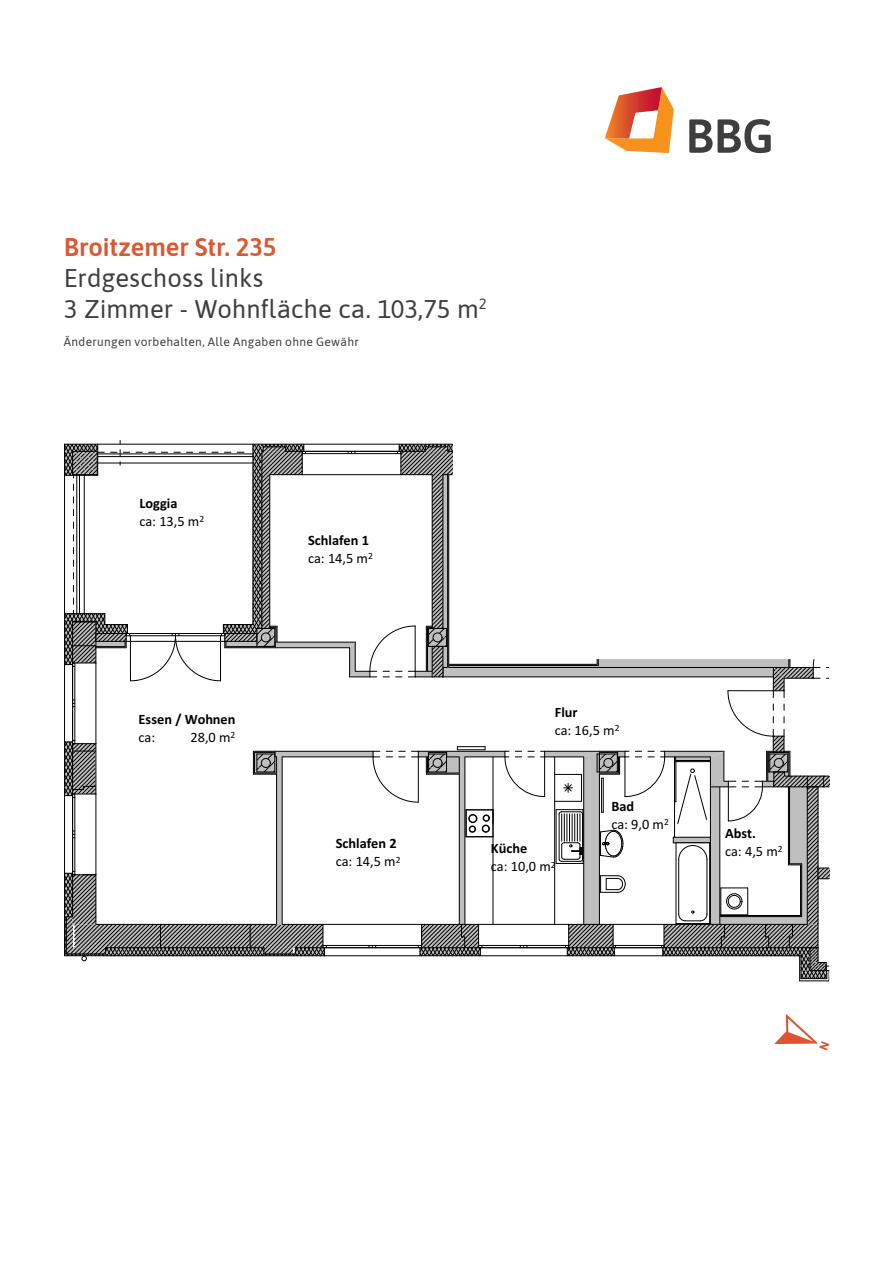
<style>
.page{position:relative;width:893px;height:1263px;background:#fff}
.page>*{position:absolute;margin:0;border:0;box-sizing:border-box;transform-origin:0 0}
.t1{font:25.5px/30.6px "Asap";color:#3e3e3f}
.t2{font:600 25.5px "Asap";letter-spacing:-.005em;color:#dc5833}
.t3{font:14.4px/18px "Calibri";letter-spacing:-.005em;color:#000}
.t4{font:700 14.4px/18px "Calibri";color:#000}
.t5{font:12px "Asap";letter-spacing:.025em;color:#3e3e3f}
.s1{font-weight:700}
.s2{font-weight:400}
</style>
<div class="page">
<svg style="left:689px;top:119px;width:82px;height:34px"></svg>
<svg style="left:605px;top:87px;width:69px;height:66px"></svg>
<hr style="left:64px;top:444px;width:1px;height:512px;background:#000">
<svg style="left:65px;top:440px;width:765px;height:541px"></svg>
<hr style="left:620px;top:658px;width:147px;height:1px;background:#8f8f8f">
<svg style="left:774px;top:1014px;width:55px;height:36px"></svg>
<h1 class="t2" style="left:64px;top:230px;width:214px">Broitzemer Str. 235</h1>
<h1 class="t1" style="left:64px;top:261px;width:424px">Erdgeschoss links<br>3 Zimmer - Wohnfläche ca. 103,75 m<sup>2</sup></h1>
<p class="t5" style="left:64px;top:334px;width:296px">Änderungen vorbehalten, Alle Angaben ohne Gewähr</p>
<p class="t3" style="left:139px;top:495px;width:66px"><span class="s1">Loggia<br></span>ca: 13,5 m<sup>2</sup></p>
<p class="t4" style="left:139px;top:711px;width:98px">Essen / Wohnen</p>
<p class="t3" style="left:139px;top:729px;width:18px">ca:</p>
<p class="t3" style="left:190px;top:729px;width:46px">28,0 m<sup>2</sup></p>
<p class="t4" style="left:308px;top:532px;width:66px">Schlafen 1 <span class="s2">ca: 14,5 m</span><sup>2</sup></p>
<p class="t4" style="left:336px;top:835px;width:66px">Schlafen 2 <span class="s2">ca: 14,5 m</span><sup>2</sup></p>
<p class="t3" style="left:555px;top:704px;width:66px"><span class="s1">Flur<br></span>ca: 16,5 m<sup>2</sup></p>
<p class="t3" style="left:491px;top:841px;width:66px"><span class="s1">Küche<br></span>ca: 10,0 m<sup>2</sup></p>
<p class="t3" style="left:611px;top:798px;width:59px"><span class="s1">Bad<br></span>ca: 9,0 m<sup>2</sup></p>
<p class="t3" style="left:725px;top:825px;width:59px"><span class="s1">Abst.<br></span>ca: 4,5 m<sup>2</sup></p>
</div>
